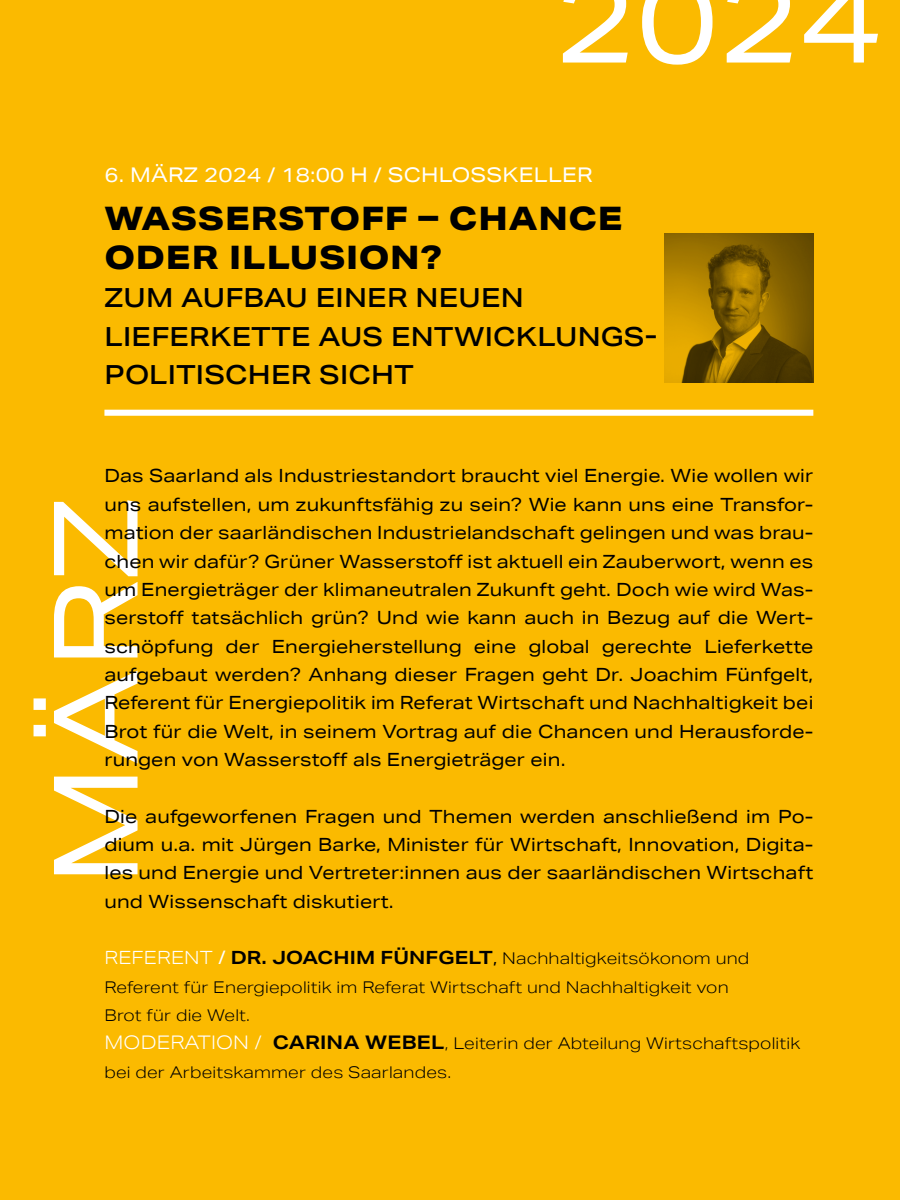
<style>
.page{position:relative;width:900px;height:1200px;background:#fbba00}
.page>*{position:absolute;margin:0;border:0;box-sizing:border-box;transform-origin:0 0}
.t1{font:117px "Aktiv Grotesk Ex";color:#fff}
.t2{font:800 32.4px/38.5px "Aktiv Grotesk Ex";letter-spacing:.03em;color:#000}
.t3{font:500 26.25px/38.4px "Aktiv Grotesk Ex";letter-spacing:.01em;color:#000}
.t4{font:20.25px "Aktiv Grotesk Ex";letter-spacing:.01em;color:#fff}
.t5{font:18.15px/28.3px "Aktiv Grotesk Ex";letter-spacing:.01em;color:#000;text-align:justify}
.t6{font:300 16.2px/28.3px "Aktiv Grotesk Ex";letter-spacing:.01em;color:#000}
.s1{font-size:18.15px;color:#fff}
.s2{font-weight:400;font-size:18.15px;color:#fff}
.s3{font-weight:700;font-size:18.15px}
.s4{font-weight:400}
.s5{font-size:18.75px;color:#fff}
.s6{font-weight:700;font-size:18.75px}
</style>
<div class="page">
<img style="left:664px;top:233px;width:149px;height:150px">
<div style="left:104px;top:410px;width:709px;height:6px;background:#fff"></div>
<h1 class="t1" style="left:554px;top:-48px;width:329px">2024</h1>
<p class="t4" style="left:104px;top:162px;width:490px">6. MÄRZ 2024 / 18:00 H / SCHLOSSKELLER</p>
<h2 class="t2" style="left:104px;top:199px;width:520px">WASSERSTOFF – CHANCE<br>ODER ILLUSION?</h2>
<h3 class="t3" style="left:104px;top:278px;width:554px">ZUM AUFBAU EINER NEUEN<br>LIEFERKETTE AUS ENTWICKLUNGS-<br>POLITISCHER SICHT</h3>
<p class="t5" style="left:104px;top:462px;width:710px">Das Saarland als Industriestandort braucht viel Energie. Wie wollen wir uns aufstellen, um zukunftsfähig zu sein? Wie kann uns eine Transfor&shy;mation der saarländischen Industrielandschaft gelingen und was brau&shy;chen wir dafür? Grüner Wasserstoff ist aktuell ein Zauberwort, wenn es um Energieträger der klimaneutralen Zukunft geht. Doch wie wird Was&shy;serstoff tatsächlich grün? Und wie kann auch in Bezug auf die Wert&shy;schöpfung der Energieherstellung eine global gerechte Lieferkette aufgebaut werden? Anhang dieser Fragen geht Dr. Joachim Fünfgelt, Referent für Energiepolitik im Referat Wirtschaft und Nachhaltigkeit bei Brot für die Welt, in seinem Vortrag auf die Chancen und Herausforde&shy;rungen von Wasserstoff als Energieträger ein.</p>
<p class="t5" style="left:104px;top:802px;width:710px">Die aufgeworfenen Fragen und Themen werden anschließend im Po&shy;dium u.a. mit Jürgen Barke, Minister für Wirtschaft, Innovation, Digita&shy;les und Energie und Vertreter:innen aus der saarländischen Wirtschaft und Wissenschaft diskutiert.</p>
<p class="t6" style="left:104px;top:944px;width:697px"><span class="s1">REFERENT</span> <span class="s2">/</span> <span class="s3">DR. JOACHIM FÜNFGELT</span><span class="s4">,</span> Nachhaltigkeitsökonom und Referent für Energiepolitik im Referat Wirtschaft und Nachhaltigkeit von<br>Brot für die Welt.<br><span class="s5">MODERATION /</span> <span class="s6">CARINA WEBEL</span>, Leiterin der Abteilung Wirtschaftspolitik bei der Arbeitskammer des Saarlandes.</p>
<h1 class="t1" style="left:27px;top:886px;width:389px;rotate:-90deg">MÄRZ</h1>
</div>
